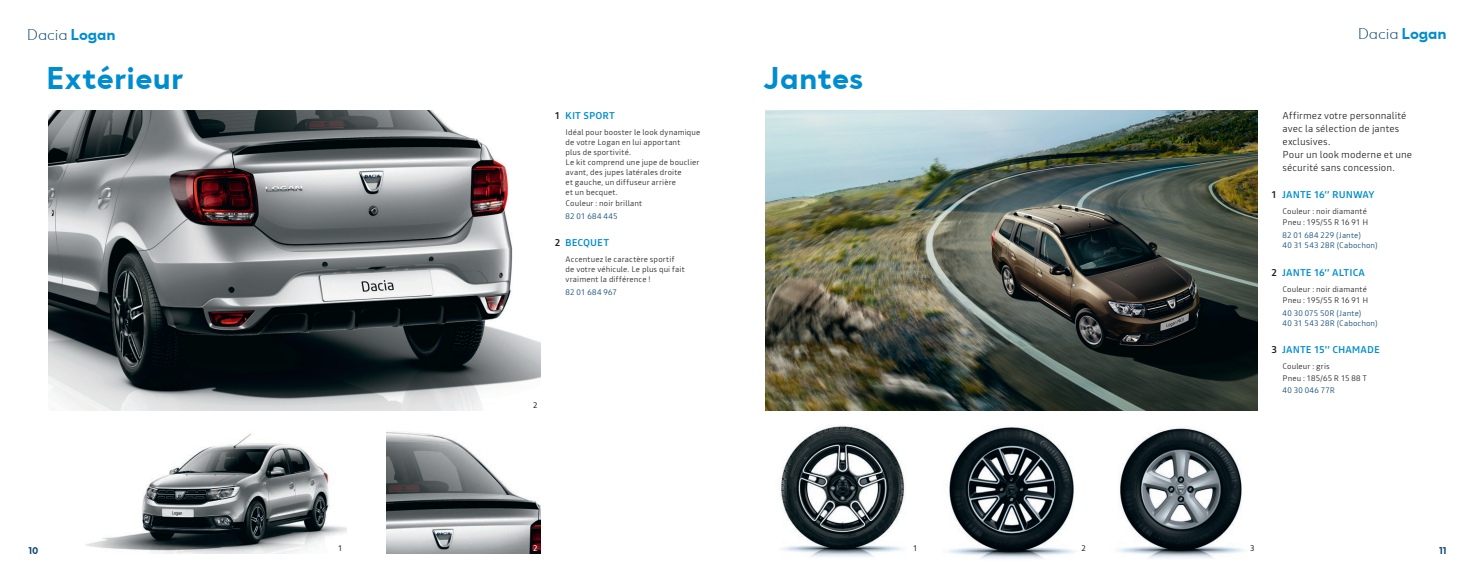
<style>
.page{position:relative;width:1475px;height:582px;background:#fff}
.page>*{position:absolute;margin:0;border:0;box-sizing:border-box;transform-origin:0 0}
.t1{font:700 32px "Dacia Spirit";letter-spacing:.005em;color:#008dd0}
.t2{font:300 16px "Dacia Spirit";letter-spacing:-.005em;color:#0a4673}
.t3{font:300 10px/13px "Read";letter-spacing:.005em;color:#231f20}
.t4{font:500 10px "Read";letter-spacing:.005em;color:#008dd0}
.t5{font:700 10px "Dacia Spirit";color:#0a4673}
.t6{font:300 8px/10px "Read";letter-spacing:.015em;color:#231f20}
.t7{font:300 8px/10px "Read";letter-spacing:.03em;color:#0a4673}
.t8{font:8px "Read";color:#231f20}
.t9{font:8px "Read";color:#fff}
.s1{font-weight:700;color:#008dd0}
.s2{color:#231f20}
</style>
<div class="page">
<img style="left:947px;top:427px;width:127px;height:132px">
<img style="left:1118px;top:428px;width:126px;height:131px">
<img style="left:780px;top:425px;width:125px;height:132px">
<img style="left:765px;top:111px;width:492px;height:299px">
<img style="left:49px;top:111px;width:491px;height:299px">
<img style="left:85px;top:433px;width:261px;height:120px">
<img style="left:386px;top:431px;width:154px;height:122px">
<h2 class="t2" style="left:27px;top:22px;width:90px">Dacia <span class="s1">Logan</span></h2>
<h1 class="t1" style="left:46px;top:59px;width:139px">Extérieur</h1>
<h1 class="t1" style="left:763px;top:59px;width:101px">Jantes</h1>
<p class="t4" style="left:554px;top:108px;width:62px"><span class="s2">1</span> KIT SPORT</p>
<p class="t6" style="left:565px;top:127px;width:136px">Idéal pour booster le look dynamique de votre Logan en lui apportant<br>plus de sportivité.<br>Le kit comprend une jupe de bouclier avant, des jupes latérales droite<br>et gauche, un diffuseur arrière<br>et un becquet.</p>
<p class="t6" style="left:565px;top:198px;width:78px">Couleur : noir brillant</p>
<p class="t7" style="left:565px;top:211px;width:53px">82 01 684 445</p>
<p class="t4" style="left:554px;top:235px;width:56px"><span class="s2">2</span> BECQUET</p>
<p class="t6" style="left:565px;top:254px;width:121px">Accentuez le caractère sportif de votre véhicule. Le plus qui fait vraiment la différence !</p>
<p class="t7" style="left:565px;top:287px;width:53px">82 01 684 967</p>
<p class="t8" style="left:533px;top:399px;width:6px">2</p>
<h2 class="t2" style="left:1357px;top:21px;width:90px">Dacia <span class="s1">Logan</span></h2>
<p class="t3" style="left:1282px;top:109px;width:131px">Affirmez votre personnalité avec la sélection de jantes exclusives.<br>Pour un look moderne et une sécurité sans concession.</p>
<p class="t4" style="left:1271px;top:188px;width:104px"><span class="s2">1</span> JANTE 16’’ RUNWAY</p>
<p class="t6" style="left:1282px;top:205px;width:87px;line-height:11.4px">Couleur : noir diamanté<br>Pneu : 195/55 R 16 91 H</p>
<p class="t7" style="left:1282px;top:230px;width:97px">82 01 684 229 (Jante)<br>40 31 543 28R (Cabochon)</p>
<p class="t4" style="left:1271px;top:265px;width:95px"><span class="s2">2</span> JANTE 16’’ ALTICA</p>
<p class="t6" style="left:1282px;top:283px;width:87px;line-height:11.4px">Couleur : noir diamanté<br>Pneu : 195/55 R 16 91 H</p>
<p class="t7" style="left:1282px;top:307px;width:97px">40 30 075 50R (Jante)<br>40 31 543 28R (Cabochon)</p>
<p class="t4" style="left:1271px;top:342px;width:110px"><span class="s2">3</span> JANTE 15’’ CHAMADE</p>
<p class="t6" style="left:1282px;top:360px;width:86px;line-height:11.4px">Couleur : gris<br>Pneu : 185/65 R 15 88 T</p>
<p class="t7" style="left:1282px;top:385px;width:54px">40 30 046 77R</p>
<p class="t8" style="left:338px;top:541px;width:6px">1</p>
<p class="t9" style="left:533px;top:542px;width:6px">2</p>
<p class="t8" style="left:912px;top:541px;width:6px">1</p>
<p class="t8" style="left:1081px;top:541px;width:6px">2</p>
<p class="t8" style="left:1249px;top:541px;width:6px">3</p>
<p class="t5" style="left:28px;top:543px;width:12px">10</p>
<p class="t5" style="left:1438px;top:543px;width:9px">11</p>
</div>
